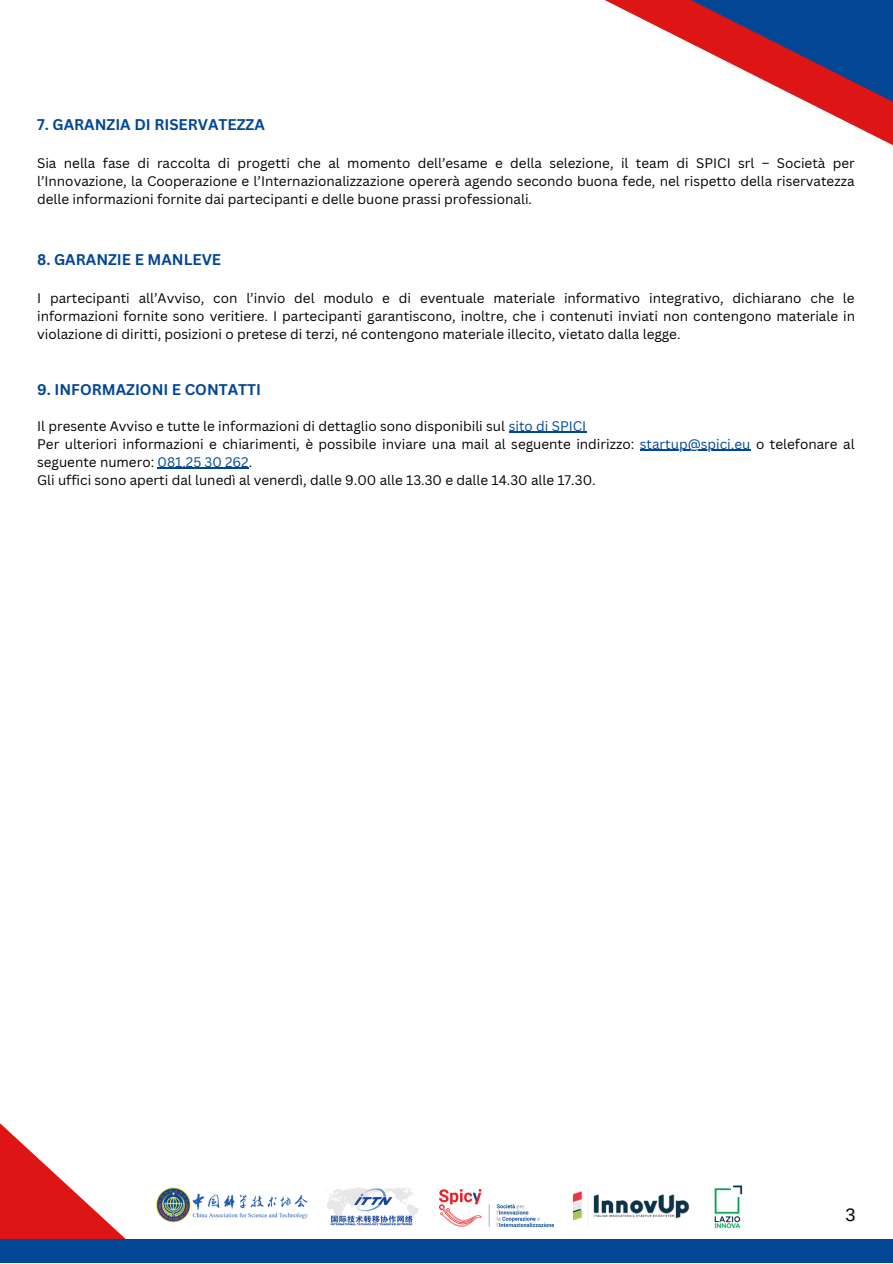
<style>
.page{position:relative;width:893px;height:1264px;background:#fff}
.page>*{position:absolute;margin:0;border:0;box-sizing:border-box;transform-origin:0 0}
.t1{font:18px "Arimo";color:#000}
.t2{font:700 15px "Canva Sans";color:#034694}
.t3{font:13.5px/18px "Canva Sans";color:#000;text-align:justify}
.s1{color:#034694}
</style>
<div class="page">
<svg style="left:605px;top:0;width:287px;height:145px"></svg>
<svg style="left:0;top:1123px;width:126px;height:116px"></svg>
<div style="left:0;top:1239px;width:892px;height:23px;background:#034694"></div>
<hr style="left:508px;top:432px;width:78px;height:1px;background:#034694">
<hr style="left:639px;top:450px;width:111px;height:1px;background:#034694">
<hr style="left:158px;top:468px;width:91px;height:1px;background:#034694">
<img style="left:155px;top:1187px;width:153px;height:36px">
<img style="left:327px;top:1187px;width:91px;height:39px">
<img style="left:439px;top:1189px;width:114px;height:37px">
<img style="left:573px;top:1189px;width:117px;height:35px">
<img style="left:714px;top:1185px;width:28px;height:44px">
<p class="t2" style="left:37px;top:114px;width:229px">7. GARANZIA DI RISERVATEZZA</p>
<p class="t3" style="left:37px;top:154px;width:819px">Sia nella fase di raccolta di progetti che al momento dell’esame e della selezione, il team di SPICI srl – Società per l’Innovazione, la Cooperazione e l’Internazionalizzazione opererà agendo secondo buona fede, nel rispetto della riservatezza delle informazioni fornite dai partecipanti e delle buone prassi professionali.</p>
<p class="t2" style="left:37px;top:249px;width:185px">8. GARANZIE E MANLEVE</p>
<p class="t3" style="left:37px;top:289px;width:819px">I partecipanti all’Avviso, con l’invio del modulo e di eventuale materiale informativo integrativo, dichiarano che le informazioni fornite sono veritiere. I partecipanti garantiscono, inoltre, che i contenuti inviati non contengono materiale in violazione di diritti, posizioni o pretese di terzi, né contengono materiale illecito, vietato dalla legge.</p>
<p class="t2" style="left:37px;top:379px;width:225px">9. INFORMAZIONI E CONTATTI</p>
<p class="t3" style="left:37px;top:416px;width:550px">Il presente Avviso e tutte le informazioni di dettaglio sono disponibili sul <span class="s1">sito di SPICI</span></p>
<p class="t3" style="left:37px;top:434px;width:819px">Per ulteriori informazioni e chiarimenti, è possibile inviare una mail al seguente indirizzo: <span class="s1">startup@spici.eu</span> o telefonare al seguente numero: <span class="s1">081.25 30 262</span>.</p>
<p class="t3" style="left:37px;top:470px;width:560px">Gli uffici sono aperti dal lunedì al venerdì, dalle 9.00 alle 13.30 e dalle 14.30 alle 17.30.</p>
<p class="t1" style="left:845px;top:1204px;width:11px">3</p>
</div>
